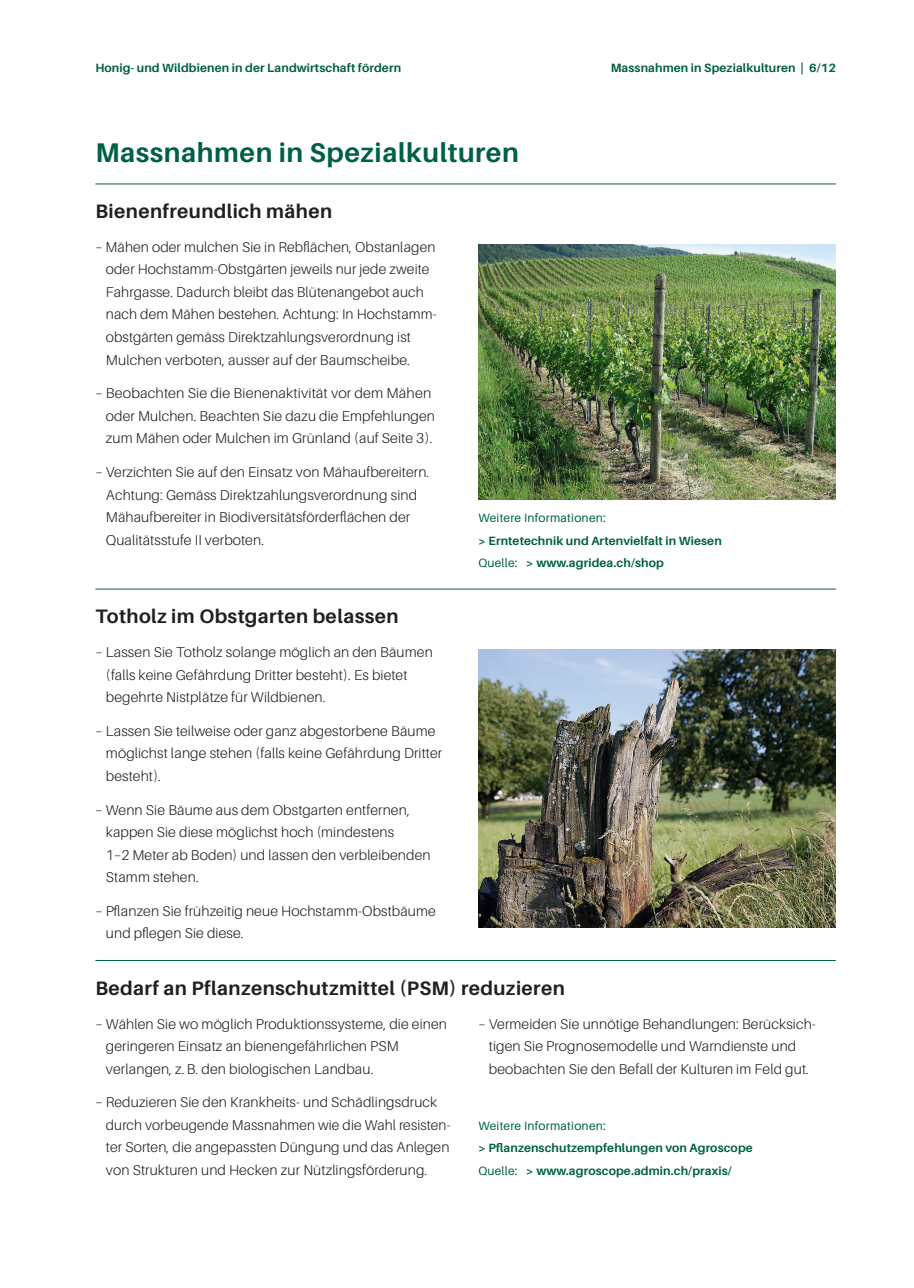
<style>
.page{position:relative;width:914px;height:1288px;background:#fff}
.page>*{position:absolute;margin:0;border:0;box-sizing:border-box;transform-origin:0 0}
.t1{font:700 27px "Aileron";letter-spacing:.02em;color:#006047}
.t2{font:700 19.5px "Aileron";letter-spacing:.02em;color:#231f20}
.t3{font:300 14.25px/22.5px "Aileron";letter-spacing:.01em;color:#231f20}
.t4{font:700 12px/22.5px "Aileron";letter-spacing:.01em;color:#006047}
.t5{font:12px "Aileron";letter-spacing:.02em;color:#006047}
.s1{font-weight:400}
</style>
<div class="page">
<hr style="left:95px;top:184px;width:740px;height:1px;background:#006047">
<img style="left:478px;top:244px;width:357px;height:255px">
<hr style="left:95px;top:589px;width:740px;height:1px;background:#006047">
<hr style="left:95px;top:960px;width:740px;height:1px;background:#006047">
<img style="left:478px;top:649px;width:357px;height:278px">
<p class="t4" style="left:95px;top:57px;width:307px">Honig- und Wildbienen in der Landwirtschaft fördern</p>
<p class="t4" style="left:610px;top:57px;width:226px">Massnahmen in Spezialkulturen | 6/12</p>
<h1 class="t1" style="left:95px;top:137px;width:425px">Massnahmen in Spezialkulturen</h1>
<h2 class="t2" style="left:95px;top:200px;width:238px">Bienenfreundlich mähen</h2>
<p class="t3" style="left:106px;top:236px;width:331px;text-indent:-10px">– Mähen oder mulchen Sie in Rebflächen, Obstanlagen oder Hochstamm-Obstgärten jeweils nur jede zweite Fahrgasse. Dadurch bleibt das Blütenangebot auch nach dem Mähen bestehen. Achtung: In Hochstamm&shy;obstgärten gemäss Direktzahlungsverordnung ist Mulchen verboten, ausser auf der Baumscheibe.</p>
<p class="t3" style="left:106px;top:382px;width:330px;text-indent:-10px">– Beobachten Sie die Bienenaktivität vor dem Mähen oder Mulchen. Beachten Sie dazu die Empfehlungen zum Mähen oder Mulchen im Grünland (auf Seite 3).</p>
<p class="t3" style="left:106px;top:461px;width:325px;text-indent:-11px">– Verzichten Sie auf den Einsatz von Mähaufbereitern.<br>Achtung: Gemäss Direktzahlungsverordnung sind Mähaufbereiter in Biodiversitätsförderflächen der Qualitätsstufe II verboten.</p>
<p class="t5" style="left:478px;top:511px;width:129px">Weitere Informationen:</p>
<p class="t4" style="left:478px;top:529px;width:245px">&gt; Erntetechnik und Artenvielfalt in Wiesen<br><span class="s1">Quelle:</span> &gt; www.agridea.ch/shop</p>
<h2 class="t2" style="left:95px;top:605px;width:305px">Totholz im Obstgarten belassen</h2>
<p class="t3" style="left:106px;top:641px;width:328px;text-indent:-11px">– Lassen Sie Totholz solange möglich an den Bäumen (falls keine Gefährdung Dritter besteht). Es bietet begehrte Nistplätze für Wildbienen.</p>
<p class="t3" style="left:106px;top:720px;width:338px;text-indent:-11px">– Lassen Sie teilweise oder ganz abgestorbene Bäume möglichst lange stehen (falls keine Gefährdung Dritter besteht).</p>
<p class="t3" style="left:106px;top:798px;width:326px;text-indent:-11px">– Wenn Sie Bäume aus dem Obstgarten entfernen, kappen Sie diese möglichst hoch (mindestens<br>1–2 Meter ab Boden) und lassen den verbleibenden Stamm stehen.</p>
<p class="t3" style="left:106px;top:900px;width:331px;text-indent:-11px">– Pflanzen Sie frühzeitig neue Hochstamm-Obstbäume und pflegen Sie diese.</p>
<h2 class="t2" style="left:95px;top:977px;width:471px">Bedarf an Pflanzenschutzmittel (PSM) reduzieren</h2>
<p class="t3" style="left:106px;top:1012px;width:342px;text-indent:-11px">– Wählen Sie wo möglich Produktionssysteme, die einen geringeren Einsatz an bienengefährlichen PSM verlangen, z.B. den biologischen Landbau.</p>
<p class="t3" style="left:106px;top:1091px;width:346px;text-indent:-10px">– Reduzieren Sie den Krankheits- und Schädlingsdruck durch vorbeugende Massnahmen wie die Wahl resisten&shy;ter Sorten, die angepassten Düngung und das Anlegen von Strukturen und Hecken zur Nützlingsförderung.</p>
<p class="t3" style="left:478px;top:1012px;width:338px;text-align:center">– Vermeiden Sie unnötige Behandlungen: Berücksich&shy;tigen Sie Prognosemodelle und Warndienste und beobachten Sie den Befall der Kulturen im Feld gut.</p>
<p class="t5" style="left:478px;top:1119px;width:129px">Weitere Informationen:</p>
<p class="t4" style="left:478px;top:1137px;width:276px">&gt; Pflanzenschutzempfehlungen von Agroscope<br><span class="s1">Quelle:</span> &gt; www.agroscope.admin.ch/praxis/</p>
</div>
